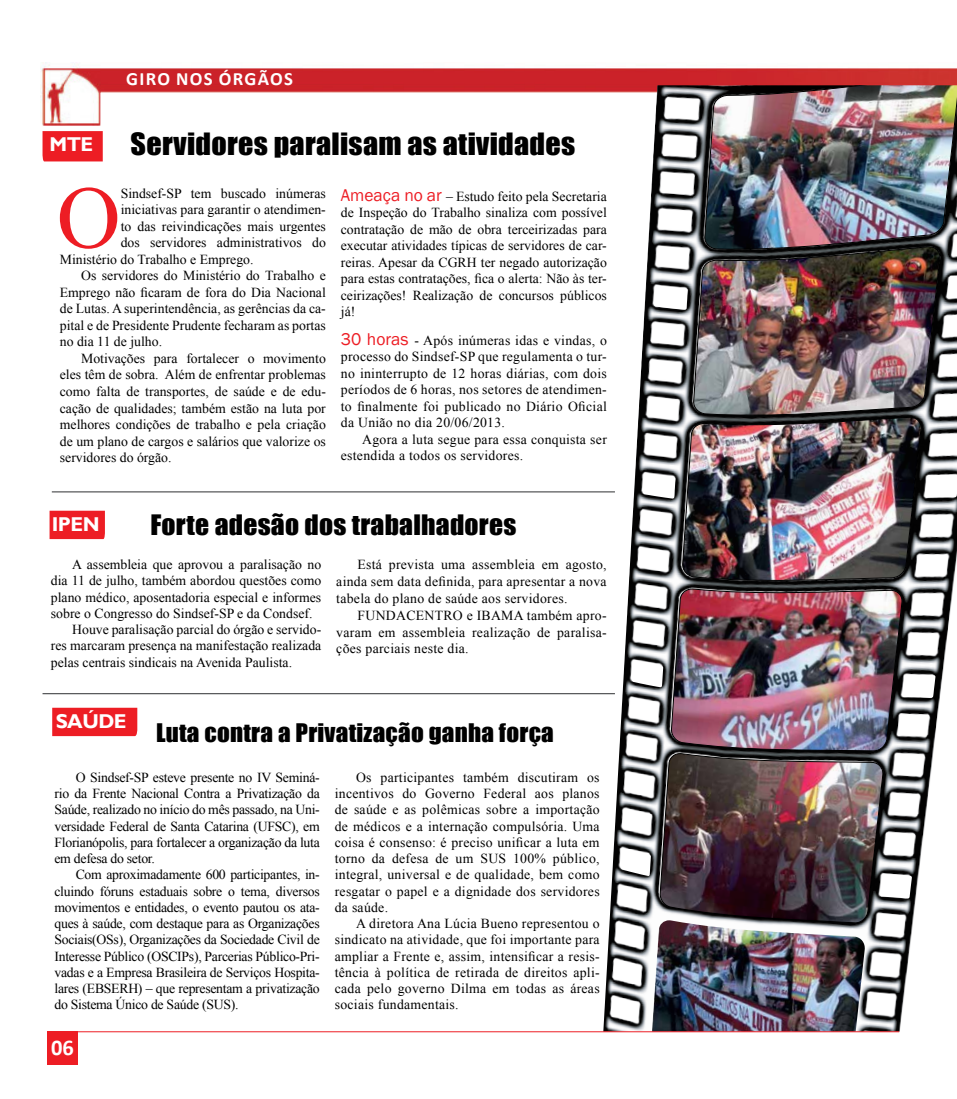
<style>
.page{position:relative;width:957px;height:1099px;background:#fff}
.page>*{position:absolute;margin:0;border:0;box-sizing:border-box;transform-origin:0 0}
.t1{font:88.5px "Times New Roman";color:#ed1d24}
.t2{font:28.25px "Impact";letter-spacing:.01em;color:#000;scale:1.06 1}
.t3{font:25.88px "Impact";letter-spacing:.01em;color:#000;scale:1.06 1}
.t4{font:23.5px "Impact";letter-spacing:.01em;color:#000;scale:1.06 1}
.t5{font:700 22.5px "Calibri";color:#fff}
.t6{font:700 20px "Gill Sans";letter-spacing:-.025em;color:#fff}
.t7{font:700 18.75px "Calibri";color:#fff}
.t8{font:13.75px/16.2px "Times New Roman";color:#000;text-align:justify}
.t9{font:13.75px/16.5px "Times New Roman";letter-spacing:.02em;color:#000}
.s1{font-family:"Franklin Gothic";font-size:17.5px;color:#ed1d24}
</style>
<div class="page">
<img style="left:41px;top:63px;width:916px;height:63px">
<div style="left:43px;top:131px;width:60px;height:30px;background:#ed1d24"></div>
<hr style="left:52px;top:491px;width:563px;height:1px;background:#58595b">
<div style="left:47px;top:1031px;width:31px;height:33px;background:#ed1d24"></div>
<img style="left:603px;top:85px;width:354px;height:946px">
<img style="left:699px;top:85px;width:258px;height:187px">
<img style="left:688px;top:223px;width:253px;height:213px">
<img style="left:677px;top:394px;width:245px;height:204px">
<img style="left:665px;top:568px;width:238px;height:197px">
<img style="left:654px;top:741px;width:230px;height:190px">
<img style="left:652px;top:920px;width:213px;height:111px">
<hr style="left:56px;top:1031px;width:843px;height:1px;background:#ed1d24">
<div style="left:50px;top:510px;width:55px;height:29px;background:#ed1d24"></div>
<hr style="left:43px;top:693px;width:572px;height:1px;background:#58595b">
<div style="left:52px;top:707px;width:85px;height:29px;background:#ed1d24"></div>
<h3 class="t6" style="left:49px;top:132px;width:45px">MTE</h3>
<h3 class="t7" style="left:126px;top:67px;width:24px">GIRO</h3>
<h3 class="t7" style="left:176px;top:67px;width:70px">NOS ÓRGÃO</h3>
<h3 class="t7" style="left:284px;top:67px;width:10px">S</h3>
<h2 class="t2" style="left:131px;top:122px;width:421px">Servidores paralisam as atividades</h2>
<h1 class="t1" style="left:57px;top:158px;width:65px">O</h1>
<p class="t8" style="left:121px;top:185px;width:207px">Sindsef-SP tem buscado inúmeras</p>
<p class="t8" style="left:121px;top:201px;width:207px">iniciativas para garantir o atendimen-</p>
<p class="t8" style="left:121px;top:218px;width:207px">to das reivindicações mais urgentes</p>
<p class="t8" style="left:121px;top:234px;width:207px">dos servidores administrativos do</p>
<p class="t8" style="left:60px;top:251px;width:195px">Ministério do Trabalho e Emprego.</p>
<p class="t8" style="left:81px;top:267px;width:246px">Os servidores do Ministério do Trabalho e</p>
<p class="t8" style="left:60px;top:284px;width:267px">Emprego não ficaram de fora do Dia Nacional</p>
<p class="t8" style="left:60px;top:300px;width:267px">de Lutas. A superintendência, as gerências da ca-</p>
<p class="t8" style="left:60px;top:317px;width:267px">pital e de Presidente Prudente fecharam as portas</p>
<p class="t8" style="left:60px;top:333px;width:104px">no dia 11 de julho.</p>
<p class="t8" style="left:81px;top:350px;width:246px">Motivações para fortalecer o movimento</p>
<p class="t8" style="left:60px;top:366px;width:267px">eles têm de sobra. Além de enfrentar problemas</p>
<p class="t8" style="left:60px;top:383px;width:267px">como falta de transportes, de saúde e de edu-</p>
<p class="t8" style="left:60px;top:399px;width:267px">cação de qualidades; também estão na luta por</p>
<p class="t8" style="left:60px;top:416px;width:267px">melhores condições de trabalho e pela criação</p>
<p class="t8" style="left:60px;top:432px;width:267px">de um plano de cargos e salários que valorize os</p>
<p class="t8" style="left:60px;top:449px;width:113px">servidores do órgão.</p>
<p class="t8" style="left:341px;top:187px;width:267px"><span class="s1">Ameaça no ar</span> – Estudo feito pela Secretaria de Inspeção do Trabalho sinaliza com possível contratação de mão de obra terceirizadas para executar atividades típicas de servidores de car&shy;reiras. Apesar da CGRH ter negado autorização para estas contratações, fica o alerta: Não às ter&shy;ceirizações! Realização de concursos públicos já!</p>
<p class="t8" style="left:341px;top:331px;width:267px"><span class="s1">30 horas</span> - Após inúmeras idas e vindas, o processo do Sindsef-SP que regulamenta o tur&shy;no ininterrupto de 12 horas diárias, com dois períodos de 6 horas, nos setores de atendimen&shy;to finalmente foi publicado no Diário Oficial da União no dia 20/06/2013.</p>
<p class="t9" style="left:341px;top:430px;width:267px;text-indent:21px">Agora a luta segue para essa conquista ser estendida a todos os servidores.</p>
<h3 class="t6" style="left:52px;top:512px;width:49px">IPEN</h3>
<h3 class="t3" style="left:150px;top:505px;width:347px">Forte adesão dos trabalhadores</h3>
<p class="t8" style="left:72px;top:556px;width:251px">A assembleia que aprovou a paralisação no</p>
<p class="t8" style="left:51px;top:572px;width:272px">dia 11 de julho, também abordou questões como</p>
<p class="t8" style="left:51px;top:588px;width:272px">plano médico, aposentadoria especial e informes</p>
<p class="t8" style="left:51px;top:605px;width:263px">sobre o Congresso do Sindsef-SP e da Condsef.</p>
<p class="t8" style="left:72px;top:621px;width:251px">Houve paralisação parcial do órgão e servido-</p>
<p class="t8" style="left:51px;top:637px;width:272px">res marcaram presença na manifestação realizada</p>
<p class="t8" style="left:51px;top:653px;width:243px">pelas centrais sindicais na Avenida Paulista.</p>
<p class="t8" style="left:336px;top:555px;width:272px;line-height:16.9px;text-indent:21px">Está prevista uma assembleia em agosto, ainda sem data definida, para apresentar a nova tabela do plano de saúde aos servidores.</p>
<p class="t8" style="left:336px;top:606px;width:272px;line-height:16.9px;text-indent:21px">FUNDACENTRO e IBAMA também apro&shy;varam em assembleia realização de paralisa&shy;ções parciais neste dia.</p>
<h3 class="t6" style="left:56px;top:709px;width:72px">SAÚDE</h3>
<h3 class="t4" style="left:156px;top:714px;width:377px">Luta contra a Privatização ganha força</h3>
<p class="t8" style="left:54px;top:768px;width:267px;text-indent:21px">O Sindsef-SP esteve presente no IV Seminá&shy;rio da Frente Nacional Contra a Privatização da Saúde, realizado no início do mês passado, na Uni&shy;versidade Federal de Santa Catarina (UFSC), em Florianópolis, para fortalecer a organização da luta em defesa do setor.</p>
<p class="t8" style="left:54px;top:866px;width:267px;text-indent:21px">Com aproximadamente 600 participantes, in&shy;cluindo fóruns estaduais sobre o tema, diversos movimentos e entidades, o evento pautou os ata&shy;ques à saúde, com destaque para as Organizações Sociais(OSs), Organizações da Sociedade Civil de Interesse Público (OSCIPs), Parcerias Público-Pri&shy;vadas e a Empresa Brasileira de Serviços Hospita&shy;lares (EBSERH) – que representam a privatização do Sistema Único de Saúde (SUS).</p>
<h3 class="t5" style="left:51px;top:1033px;width:24px">06</h3>
<p class="t8" style="left:335px;top:768px;width:266px;text-indent:21px">Os participantes também discutiram os incentivos do Governo Federal aos planos de saúde e as polêmicas sobre a importação de médicos e a internação compulsória. Uma coisa é consenso: é preciso unificar a luta em torno da defesa de um SUS 100% público, integral, universal e de qualidade, bem como resgatar o papel e a dignidade dos servidores da saúde.</p>
<p class="t8" style="left:335px;top:915px;width:266px;text-indent:21px">A diretora Ana Lúcia Bueno representou o sindicato na atividade, que foi importante para ampliar a Frente e, assim, intensificar a resis&shy;tência à política de retirada de direitos apli&shy;cada pelo governo Dilma em todas as áreas sociais fundamentais.</p>
</div>
